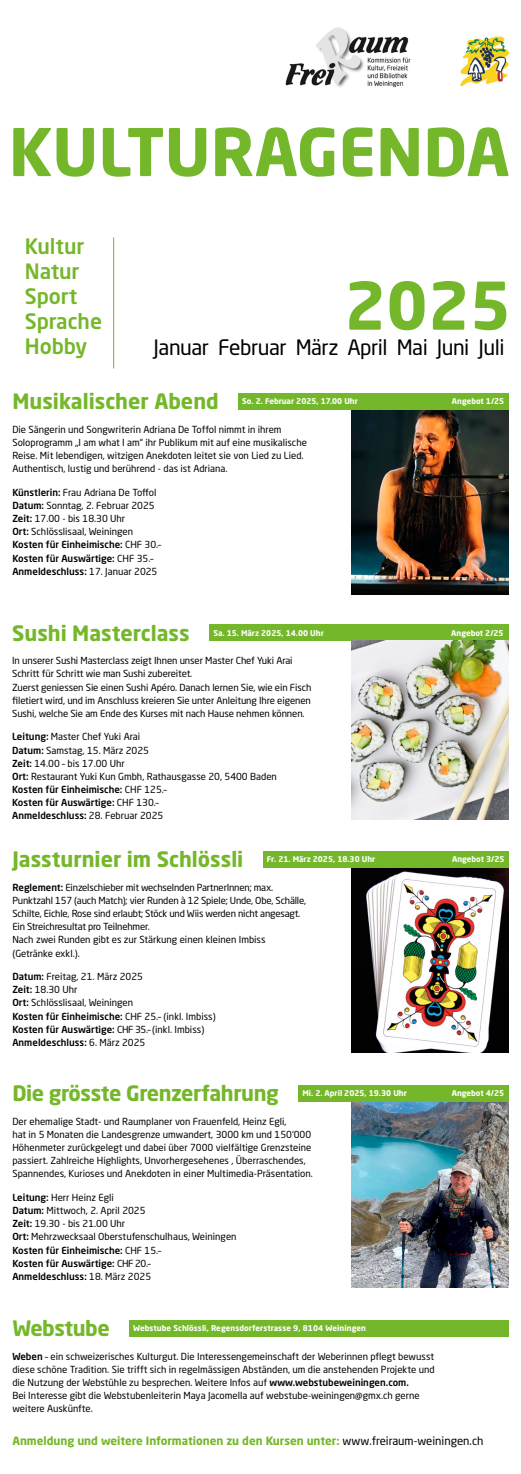
<style>
.page{position:relative;width:521px;height:1474px;background:#fff}
.page>*{position:absolute;margin:0;border:0;box-sizing:border-box;transform-origin:0 0}
.t1{font:700 64.75px "Neo Sans Std";color:#75b72a}
.t2{font:700 21px "Neo Sans Std";color:#75b72a}
.t3{font:21px "Neo Sans Std";letter-spacing:-.02em;color:#000}
.t4{font:700 21px "Neo Sans Std";letter-spacing:-.02em;color:#75b72a}
.t5{font:500 21px/25.2px "Neo Sans Std";color:#75b72a}
.t6{font:700 11.38px "Neo Sans Std";color:#75b72a}
.t7{font:9.62px/13.1px "Neo Sans Std";color:#000}
.t8{font:9.62px/13.1px "Neo Sans Std";letter-spacing:-.02em;color:#000}
.t9{font:700 7.88px "Neo Sans Std";color:#fff}
.s1{font-weight:500}
.s2{font-weight:400;color:#000}
</style>
<div class="page">
<img style="left:351px;top:409px;width:157px;height:185px">
<hr style="left:113px;top:237px;width:1px;height:131px;background:#75b72a">
<div style="left:238px;top:393px;width:270px;height:16px;background:#75b72a"></div>
<img style="left:285px;top:27px;width:225px;height:61px">
<img style="left:351px;top:1101px;width:157px;height:186px">
<div style="left:298px;top:1085px;width:210px;height:16px;background:#75b72a"></div>
<div style="left:129px;top:1319px;width:379px;height:17px;background:#75b72a"></div>
<div style="left:209px;top:624px;width:300px;height:16px;background:#75b72a"></div>
<img style="left:352px;top:640px;width:157px;height:179px">
<img style="left:351px;top:867px;width:157px;height:185px">
<div style="left:263px;top:851px;width:245px;height:16px;background:#75b72a"></div>
<h1 class="t1" style="left:9px;top:111px;width:502px">KULTURAGENDA</h1>
<h2 class="t5" style="left:25px;top:233px;width:79px">Kultur<br>Natur<br>Sport<br>Sprache<br>Hobby</h2>
<h1 class="t1" style="left:344px;top:264px;width:169px">2025</h1>
<h2 class="t3" style="left:154px;top:334px;width:352px">Januar Februar März April Mai Juni Juli</h2>
<h2 class="t2" style="left:12px;top:388px;width:208px">Musikalischer Abend</h2>
<p class="t7" style="left:12px;top:422px;width:296px">Die Sängerin und Songwriterin Adriana De Toffol nimmt in ihrem Soloprogramm „I am what I am“ ihr Publikum mit auf eine musikalische Reise. Mit lebendigen, witzigen Anekdoten leitet sie von Lied zu Lied.<br>Authentisch, lustig und berührend - das ist Adriana.</p>
<p class="t7" style="left:12px;top:485px;width:150px"><span class="s1">Künstlerin:</span> Frau Adriana De Toffol<br><span class="s1">Datum:</span> Sonntag, 2. Februar 2025<br><span class="s1">Zeit:</span> 17.00 - bis 18.30 Uhr<br><span class="s1">Ort:</span> Schlösslisaal, Weiningen<br><span class="s1">Kosten für Einheimische:</span> CHF 30.–<br><span class="s1">Kosten für Auswärtige:</span> CHF 35.–<br><span class="s1">Anmeldeschluss:</span> 17. Januar 2025</p>
<p class="t9" style="left:242px;top:396px;width:117px">So. 2. Februar 2025, 17.00 Uhr</p>
<p class="t9" style="left:452px;top:396px;width:54px">Angebot 1/25</p>
<h2 class="t2" style="left:12px;top:619px;width:179px">Sushi Masterclass</h2>
<p class="t7" style="left:12px;top:654px;width:301px">In unserer Sushi Masterclass zeigt Ihnen unser Master Chef Yuki Arai Schritt für Schritt wie man Sushi zubereitet.<br>Zuerst geniessen Sie einen Sushi Apéro. Danach lernen Sie, wie ein Fisch filetiert wird, und im Anschluss kreieren Sie unter Anleitung Ihre eigenen Sushi, welche Sie am Ende des Kurses mit nach Hause nehmen können.</p>
<p class="t7" style="left:12px;top:730px;width:266px"><span class="s1">Leitung:</span> Master Chef Yuki Arai<br><span class="s1">Datum:</span> Samstag, 15. März 2025<br><span class="s1">Zeit:</span> 14.00 – bis 17.00 Uhr<br><span class="s1">Ort:</span> Restaurant Yuki Kun Gmbh, Rathausgasse 20, 5400 Baden <span class="s1">Kosten für Einheimische:</span> CHF 125.–<br><span class="s1">Kosten für Auswärtige:</span> CHF 130.–<br><span class="s1">Anmeldeschluss:</span> 28. Februar 2025</p>
<p class="t9" style="left:213px;top:627px;width:112px">Sa. 15. März 2025, 14.00 Uhr</p>
<p class="t9" style="left:451px;top:627px;width:54px">Angebot 2/25</p>
<h2 class="t2" style="left:12px;top:846px;width:232px">Jassturnier im Schlössli</h2>
<p class="t8" style="left:12px;top:880px;width:295px"><span class="s1">Reglement:</span> Einzelschieber mit wechselnden PartnerInnen; max.<br>Punktzahl 157 (auch Match); vier Runden à 12 Spiele; Unde, Obe, Schälle, Schilte, Eichle, Rose sind erlaubt; Stöck und Wiis werden nicht angesagt.<br>Ein Streichresultat pro Teilnehmer.<br>Nach zwei Runden gibt es zur Stärkung einen kleinen Imbiss (Getränke exkl.).</p>
<p class="t7" style="left:12px;top:969px;width:205px"><span class="s1">Datum:</span> Freitag, 21. März 2025<br><span class="s1">Zeit:</span> 18.30 Uhr<br><span class="s1">Ort:</span> Schlösslisaal, Weiningen<br><span class="s1">Kosten für Einheimische:</span> CHF 25.– (inkl. Imbiss)<br><span class="s1">Kosten für Auswärtige:</span> CHF 35.– (inkl. Imbiss)<br><span class="s1">Anmeldeschluss:</span> 6. März 2025</p>
<h2 class="t4" style="left:12px;top:1079px;width:268px">Die grösste Grenzerfahrung</h2>
<p class="t7" style="left:12px;top:1114px;width:302px">Der ehemalige Stadt- und Raumplaner von Frauenfeld, Heinz Egli,<br>hat in 5 Monaten die Landesgrenze umwandert, 3000 km und 150‘000<br>Höhenmeter zurückgelegt und dabei über 7000 vielfältige Grenzsteine passiert. Zahlreiche Highlights, Unvorhergesehenes , Überraschendes, Spannendes, Kurioses und Anekdoten in einer Multimedia-Präsentation.</p>
<p class="t7" style="left:12px;top:1190px;width:226px"><span class="s1">Leitung:</span> Herr Heinz Egli<br><span class="s1">Datum:</span> Mittwoch, 2. April 2025<br><span class="s1">Zeit:</span> 19.30 - bis 21.00 Uhr<br><span class="s1">Ort:</span> Mehrzwecksaal Oberstufenschulhaus, Weiningen <span class="s1">Kosten für Einheimische:</span> CHF 15.–<br><span class="s1">Kosten für Auswärtige:</span> CHF 20.–<br><span class="s1">Anmeldeschluss:</span> 18. März 2025</p>
<p class="t9" style="left:267px;top:854px;width:110px">Fr. 21. März 2025, 18.30 Uhr</p>
<p class="t9" style="left:452px;top:854px;width:54px">Angebot 3/25</p>
<p class="t9" style="left:302px;top:1088px;width:106px">Mi. 2. April 2025, 19.30 Uhr</p>
<p class="t9" style="left:452px;top:1088px;width:54px">Angebot 4/25</p>
<h2 class="t4" style="left:12px;top:1314px;width:99px">Webstube</h2>
<p class="t7" style="left:12px;top:1349px;width:424px"><span class="s1">Weben</span> – ein schweizerisches Kulturgut. Die Interessengemeinschaft der Weberinnen pflegt bewusst diese schöne Tradition. Sie trifft sich in regelmässigen Abständen, um die anstehenden Projekte und die Nutzung der Webstühle zu besprechen. Weitere Infos auf <span class="s1">www.webstubeweiningen.com.<br></span>Bei Interesse gibt die Webstubenleiterin Maya Jacomella auf webstube-weiningen@gmx.ch gerne weitere Auskünfte.</p>
<p class="t9" style="left:133px;top:1323px;width:234px">Webstube Schlössli, Regensdorferstrasse 9, 8104 Weiningen</p>
<p class="t6" style="left:12px;top:1433px;width:473px">Anmeldung und weitere Informationen zu den Kursen unter: <span class="s2">www.freiraum-weiningen.ch</span></p>
</div>
